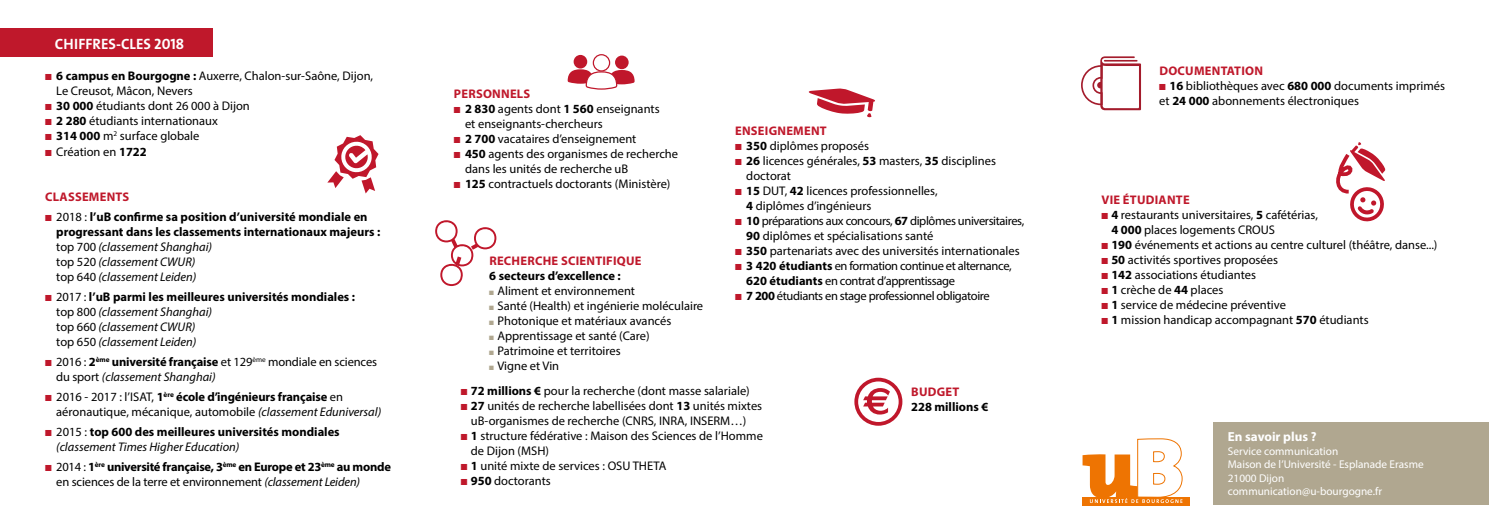
<style>
.page{position:relative;width:1489px;height:532px;background:#fff}
.page>*{position:absolute;margin:0;border:0;box-sizing:border-box;transform-origin:0 0}
.t1{font:15px "The Mix Bold Caps";color:#fff}
.t2{font:700 13.12px "Myriad Pro";color:#fff}
.t3{font:12.5px/15px "Myriad Pro";color:#000}
.t4{font:700 12.5px/15px "Myriad Pro";color:#000}
.t5{font:12.5px/15px "Myriad Pro";letter-spacing:-.03em;color:#000}
.t6{font:italic 12.5px/15px "Myriad Pro";color:#000}
.t7{font:700 12.5px/15px "Myriad Pro";letter-spacing:-.02em;color:#000}
.t8{font:700 12.5px "Myriad Pro";letter-spacing:.02em;color:#bf182b}
.t9{font:11.25px/13.5px "Myriad Pro";color:#fff}
.s1{color:#bf182b}
.s2{font-weight:700}
.s3{font-weight:400}
.s4{font-weight:400;font-style:italic}
.s5{font-style:normal}
.s6{font-weight:700;font-style:normal}
.s7{font-style:italic}
.s8{color:#b0a790}
</style>
<div class="page">
<div style="left:0;top:28px;width:213px;height:29px;background:#bf182b"></div>
<div style="left:854px;top:377px;width:48px;height:48px;border:4px solid #c0172b;border-radius:50%"></div>
<svg style="left:863px;top:388px;width:26px;height:26px"></svg>
<div style="left:615px;top:56px;width:13px;height:13px;background:#c0172b;border-radius:50%"></div>
<div style="left:573px;top:55px;width:14px;height:13px;background:#c0172b;border-radius:50%"></div>
<div style="left:592px;top:54px;width:18px;height:18px;border:1px solid #c0172b;border-radius:50%"></div>
<svg style="left:567px;top:69px;width:67px;height:21px"></svg>
<svg style="left:327px;top:135px;width:51px;height:58px"></svg>
<svg style="left:1081px;top:56px;width:59px;height:54px"></svg>
<svg style="left:808px;top:88px;width:67px;height:29px"></svg>
<svg style="left:435px;top:220px;width:61px;height:66px"></svg>
<div style="left:1213px;top:422px;width:275px;height:83px;background:#b0a790"></div>
<svg style="left:1336px;top:142px;width:49px;height:79px"></svg>
<div style="left:1082px;top:497px;width:107px;height:8px;background:#ee7402"></div>
<svg style="left:1082px;top:438px;width:100px;height:65px"></svg>
<p class="t1" style="left:55px;top:32px;width:131px">CHIFFRES-CLES 2018</p>
<p class="t3" style="left:56px;top:68px;width:318px;text-indent:-11px"><span class="s1">■</span> <span class="s2">6 campus en Bourgogne :</span> Auxerre, Chalon-sur-Saône, Dijon,<br>Le Creusot, Mâcon, Nevers</p>
<p class="t3" style="left:45px;top:98px;width:206px"><span class="s1">■</span> <span class="s2">30 000</span> étudiants dont 26 000 à Dijon</p>
<p class="t3" style="left:45px;top:113px;width:174px"><span class="s1">■</span> <span class="s2">2 280</span> étudiants internationaux</p>
<p class="t3" style="left:45px;top:128px;width:156px"><span class="s1">■</span> <span class="s2">314 000</span> m<sup>2</sup> surface globale</p>
<p class="t3" style="left:45px;top:143px;width:103px"><span class="s1">■</span> Création en <span class="s2">1722</span></p>
<p class="t8" style="left:45px;top:188px;width:86px">CLASSEMENTS</p>
<p class="t4" style="left:56px;top:208px;width:325px;text-indent:-11px"><span class="s1">■</span> <span class="s3">2018 :</span> l’uB confirme sa position d’université mondiale en progressant dans les classements internationaux majeurs : <span class="s3">top 700</span> <span class="s4">(classement Shanghai)<br></span><span class="s3">top 520</span> <span class="s4">(classement CWUR)<br></span><span class="s3">top 640</span> <span class="s4">(classement Leiden)</span></p>
<p class="t6" style="left:56px;top:288px;width:300px;text-indent:-11px"><span class="s1">■</span> <span class="s5">2017 :</span> <span class="s6">l’uB parmi les meilleures universités mondiales : </span><span class="s5">top 800</span> (classement Shanghai)<br><span class="s5">top 660</span> (classement CWUR)<br><span class="s5">top 650</span> (classement Leiden)</p>
<p class="t3" style="left:56px;top:353px;width:322px;text-indent:-11px"><span class="s1">■</span> 2016 : <span class="s2">2</span><sup>ème</sup> <span class="s2">université française</span> et 129<sup>ème</sup> mondiale en sciences du sport <span class="s7">(classement Shanghai)</span></p>
<p class="t3" style="left:56px;top:388px;width:326px;text-indent:-11px"><span class="s1">■</span> 2016 - 2017 : l’ISAT, <span class="s2">1</span><sup>ère</sup> <span class="s2">école d’ingénieurs française</span> en aéronautique, mécanique, automobile <span class="s7">(classement Eduniversal)</span></p>
<p class="t4" style="left:56px;top:423px;width:285px;text-indent:-11px"><span class="s1">■</span> <span class="s3">2015 :</span> top 600 des meilleures universités mondiales <span class="s4">(classement Times Higher Education)</span></p>
<p class="t7" style="left:56px;top:458px;width:336px;text-indent:-11px"><span class="s1">■</span> <span class="s3">2014 :</span> 1<sup>ère</sup> université française, 3<sup>ème</sup> en Europe et 23<sup>ème</sup> au monde <span class="s3">en sciences de la terre et environnement</span> <span class="s4">(classement Leiden)</span></p>
<p class="t8" style="left:454px;top:85px;width:78px">PERSONNELS</p>
<p class="t3" style="left:465px;top:101px;width:196px;text-indent:-11px"><span class="s1">■</span> <span class="s2">2 830</span> agents dont <span class="s2">1 560</span> enseignants et enseignants-chercheurs</p>
<p class="t3" style="left:454px;top:131px;width:184px"><span class="s1">■</span> <span class="s2">2 700</span> vacataires d’enseignement</p>
<p class="t3" style="left:465px;top:146px;width:214px;text-indent:-11px"><span class="s1">■</span> <span class="s2">450</span> agents des organismes de recherche dans les unités de recherche uB</p>
<p class="t3" style="left:454px;top:176px;width:218px"><span class="s1">■</span> <span class="s2">125</span> contractuels doctorants (Ministère)</p>
<p class="t8" style="left:735px;top:122px;width:93px">ENSEIGNEMENT</p>
<p class="t3" style="left:735px;top:138px;width:135px"><span class="s1">■</span> <span class="s2">350</span> diplômes proposés</p>
<p class="t3" style="left:746px;top:153px;width:251px;text-indent:-11px"><span class="s1">■</span> <span class="s2">26</span> licences générales, <span class="s2">53</span> masters, <span class="s2">35</span> disciplines doctorat</p>
<p class="t3" style="left:746px;top:183px;width:193px;text-indent:-11px"><span class="s1">■</span> <span class="s2">15</span> DUT, <span class="s2">42</span> licences professionnelles,<br><span class="s2">4</span> diplômes d’ingénieurs</p>
<p class="t5" style="left:746px;top:213px;width:279px;text-indent:-11px"><span class="s1">■</span> <span class="s2">10</span> préparations aux concours, <span class="s2">67</span> diplômes universitaires,<br><span class="s2">90</span> diplômes et spécialisations santé</p>
<p class="t3" style="left:735px;top:243px;width:286px"><span class="s1">■</span> <span class="s2">350</span> partenariats avec des universités internationales</p>
<p class="t5" style="left:746px;top:258px;width:267px;text-indent:-11px"><span class="s1">■</span> <span class="s2">3 420 étudiants</span> en formation continue et alternance,<br><span class="s2">620 étudiants</span> en contrat d’apprentissage</p>
<p class="t5" style="left:735px;top:288px;width:256px"><span class="s1">■</span> <span class="s2">7 200</span> étudiants en stage professionnel obligatoire</p>
<p class="t8" style="left:489px;top:252px;width:154px">RECHERCHE SCIENTIFIQUE</p>
<p class="t4" style="left:489px;top:267px;width:133px">6 secteurs d’excellence :</p>
<p class="t3" style="left:489px;top:283px;width:147px"><span class="s8">■</span> Aliment et environnement</p>
<p class="t3" style="left:489px;top:298px;width:215px"><span class="s8">■</span> Santé (Health) et ingénierie moléculaire</p>
<p class="t3" style="left:489px;top:313px;width:184px"><span class="s8">■</span> Photonique et matériaux avancés</p>
<p class="t3" style="left:489px;top:328px;width:162px"><span class="s8">■</span> Apprentissage et santé (Care)</p>
<p class="t3" style="left:489px;top:343px;width:133px"><span class="s8">■</span> Patrimoine et territoires</p>
<p class="t3" style="left:489px;top:358px;width:71px"><span class="s8">■</span> Vigne et Vin</p>
<p class="t3" style="left:461px;top:383px;width:290px"><span class="s1">■</span> <span class="s2">72 millions €</span> pour la recherche (dont masse salariale)</p>
<p class="t3" style="left:461px;top:398px;width:303px;text-align:center"><span class="s1">■</span> <span class="s2">27</span> unités de recherche labellisées dont <span class="s2">13</span> unités mixtes uB-organismes de recherche (CNRS, INRA, INSERM…)</p>
<p class="t3" style="left:471px;top:428px;width:293px;text-indent:-10px"><span class="s1">■</span> <span class="s2">1</span> structure fédérative : Maison des Sciences de l’Homme de Dijon (MSH)</p>
<p class="t3" style="left:461px;top:458px;width:207px"><span class="s1">■</span> <span class="s2">1</span> unité mixte de services : OSU THETA</p>
<p class="t3" style="left:461px;top:473px;width:91px"><span class="s1">■</span> <span class="s2">950</span> doctorants</p>
<p class="t8" style="left:911px;top:383px;width:50px">BUDGET</p>
<p class="t4" style="left:911px;top:398px;width:79px">228 millions €</p>
<p class="t8" style="left:1159px;top:62px;width:105px">DOCUMENTATION</p>
<p class="t3" style="left:1159px;top:78px;width:287px"><span class="s1">■</span> <span class="s2">16</span> bibliothèques avec <span class="s2">680 000</span> documents imprimés et <span class="s2">24 000</span> abonnements électroniques</p>
<p class="t8" style="left:1101px;top:191px;width:90px">VIE ÉTUDIANTE</p>
<p class="t3" style="left:1111px;top:207px;width:208px;text-indent:-10px"><span class="s1">■</span> <span class="s2">4</span> restaurants universitaires, <span class="s2">5</span> cafétérias,<br><span class="s2">4 000</span> places logements CROUS</p>
<p class="t3" style="left:1101px;top:237px;width:337px"><span class="s1">■</span> <span class="s2">190</span> événements et actions au centre culturel (théâtre, danse...)</p>
<p class="t3" style="left:1101px;top:252px;width:178px"><span class="s1">■</span> <span class="s2">50</span> activités sportives proposées</p>
<p class="t3" style="left:1101px;top:267px;width:156px"><span class="s1">■</span> <span class="s2">142</span> associations étudiantes</p>
<p class="t3" style="left:1101px;top:282px;width:124px"><span class="s1">■</span> <span class="s2">1</span> crèche de <span class="s2">44</span> places</p>
<p class="t3" style="left:1101px;top:297px;width:186px"><span class="s1">■</span> <span class="s2">1</span> service de médecine préventive</p>
<p class="t3" style="left:1101px;top:312px;width:269px"><span class="s1">■</span> <span class="s2">1</span> mission handicap accompagnant <span class="s2">570</span> étudiants</p>
<p class="t2" style="left:1227px;top:428px;width:90px">En savoir plus ?</p>
<p class="t9" style="left:1227px;top:444px;width:197px">Service communication<br>Maison de l’Université - Esplanade Erasme<br>21000 Dijon communication@u-bourgogne.fr</p>
</div>
